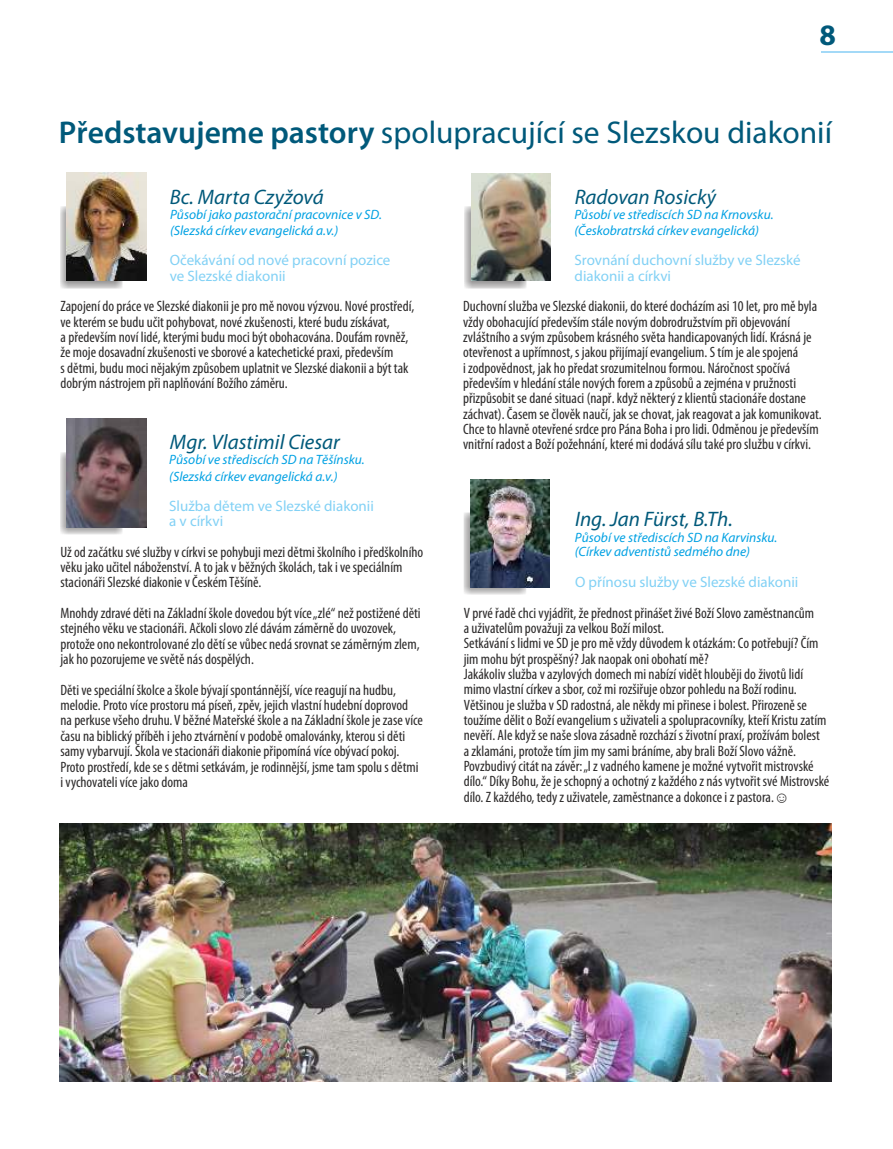
<style>
.page{position:relative;width:893px;height:1149px;background:#fff}
.page>*{position:absolute;margin:0;border:0;box-sizing:border-box;transform-origin:0 0}
.t1{font:31.5px "Myriad Pro";color:#00597a}
.t2{font:700 29.7px "Myriad Pro";color:#00597a}
.t3{font:italic 21px "Myriad Pro";color:#00597a}
.t4{font:condensed 15px/15.3px "Myriad Pro";color:#2b2929}
.t5{font:15px/15.6px "Myriad Pro";color:#82d1f5}
.t6{font:italic 13.5px/16.2px "Myriad Pro";color:#00a1e3}
.s1{font-weight:600}
.s2{font-family:"Arial";font-stretch:normal}
</style>
<div class="page">
<div style="left:60px;top:206px;width:63px;height:82px;background:#2b2929;opacity:.49"></div>
<div style="left:464px;top:206px;width:63px;height:82px;background:#2b2929;opacity:.49"></div>
<div style="left:60px;top:452px;width:63px;height:82px;background:#2b2929;opacity:.49"></div>
<div style="left:464px;top:512px;width:62px;height:82px;background:#2b2929;opacity:.49"></div>
<img style="left:67px;top:173px;width:80px;height:108px">
<hr style="left:821px;top:52px;width:72px;height:1px;background:#a3d9f7">
<img style="left:471px;top:173px;width:79px;height:108px">
<img style="left:470px;top:479px;width:80px;height:108px">
<img style="left:60px;top:823px;width:771px;height:258px">
<img style="left:67px;top:418px;width:79px;height:109px">
<h2 class="t2" style="left:819px;top:23px;width:18px">8</h2>
<h1 class="t1" style="left:59px;top:119px;width:775px"><span class="s1">Představujeme pastory</span> spolupracující se Slezskou diakonií</h1>
<h3 class="t3" style="left:170px;top:188px;width:155px">Bc. Marta Czyžová</h3>
<h3 class="t3" style="left:575px;top:188px;width:143px">Radovan Rosický</h3>
<p class="t6" style="left:574px;top:207px;width:201px">Působí ve střediscích SD na Krnovsku. (Českobratrská církev evangelická)</p>
<p class="t6" style="left:170px;top:207px;width:213px">Působí jako pastorační pracovnice v SD. (Slezská církev evangelická a.v.)</p>
<p class="t5" style="left:170px;top:253px;width:222px">Očekávání od nové pracovní pozice ve Slezské diakonii</p>
<p class="t4" style="left:61px;top:300px;width:355px">Zapojení do práce ve Slezské diakonii je pro mě novou výzvou. Nové prostředí, ve kterém se budu učit pohybovat, nové zkušenosti, které budu získávat,<br>a především noví lidé, kterými budu moci být obohacována. Doufám rovněž, že moje dosavadní zkušenosti ve sborové a katechetické praxi, především<br>s dětmi, budu moci nějakým způsobem uplatnit ve Slezské diakonii a být tak dobrým nástrojem při naplňování Božího záměru.</p>
<h3 class="t3" style="left:170px;top:433px;width:171px">Mgr. Vlastimil Ciesar</h3>
<p class="t6" style="left:169px;top:453px;width:197px">Působí ve střediscích SD na Těšínsku. (Slezská církev evangelická a.v.)</p>
<p class="t5" style="left:169px;top:499px;width:206px">Služba dětem ve Slezské diakonii a v církvi</p>
<p class="t4" style="left:60px;top:545px;width:364px">Už od začátku své služby v církvi se pohybuji mezi dětmi školního i předškolního věku jako učitel náboženství. A to jak v běžných školách, tak i ve speciálním stacionáři Slezské diakonie v Českém Těšíně.</p>
<p class="t4" style="left:60px;top:606px;width:362px">Mnohdy zdravé děti na Základní škole dovedou být více „zlé“ než postižené děti stejného věku ve stacionáři. Ačkoli slovo zlé dávám záměrně do uvozovek, protože ono nekontrolované zlo dětí se vůbec nedá srovnat se záměrným zlem, jak ho pozorujeme ve světě nás dospělých.</p>
<p class="t4" style="left:60px;top:683px;width:364px">Děti ve speciální školce a škole bývají spontánnější, více reagují na hudbu, melodie. Proto více prostoru má píseň, zpěv, jejich vlastní hudební doprovod na perkuse všeho druhu. V běžné Mateřské škole a na Základní škole je zase více času na biblický příběh i jeho ztvárnění v podobě omalovánky, kterou si děti samy vybarvují. Škola ve stacionáři diakonie připomíná více obývací pokoj.<br>Proto prostředí, kde se s dětmi setkávám, je rodinnější, jsme tam spolu s dětmi i vychovateli více jako doma</p>
<p class="t5" style="left:575px;top:253px;width:228px">Srovnání duchovní služby ve Slezské diakonii a církvi</p>
<p class="t4" style="left:463px;top:300px;width:360px">Duchovní služba ve Slezské diakonii, do které docházím asi 10 let, pro mě byla vždy obohacující především stále novým dobrodružstvím při objevování zvláštního a svým způsobem krásného světa handicapovaných lidí. Krásná je otevřenost a upřímnost, s jakou přijímají evangelium. S tím je ale spojená<br>i zodpovědnost, jak ho předat srozumitelnou formou. Náročnost spočívá především v hledání stále nových forem a způsobů a zejména v pružnosti přizpůsobit se dané situaci (např. když některý z klientů stacionáře dostane záchvat). Časem se člověk naučí, jak se chovat, jak reagovat a jak komunikovat.<br>Chce to hlavně otevřené srdce pro Pána Boha i pro lidi. Odměnou je především vnitřní radost a Boží požehnání, které mi dodává sílu také pro službu v církvi.</p>
<h3 class="t3" style="left:575px;top:510px;width:159px">Ing. Jan Fürst, B.Th.</h3>
<p class="t6" style="left:575px;top:530px;width:204px;line-height:14.7px">Působí ve střediscích SD na Karvinsku. (Církev adventistů sedmého dne)</p>
<p class="t5" style="left:575px;top:575px;width:225px">O přínosu služby ve Slezské diakonii</p>
<p class="t4" style="left:464px;top:606px;width:367px">V prvé řadě chci vyjádřit, že přednost přinášet živé Boží Slovo zaměstnancům<br>a uživatelům považuji za velkou Boží milost.<br>Setkávání s lidmi ve SD je pro mě vždy důvodem k otázkám: Co potřebují? Čím jim mohu být prospěšný? Jak naopak oni obohatí mě?<br>Jakákoliv služba v azylových domech mi nabízí vidět hlouběji do životů lidí mimo vlastní církev a sbor, což mi rozšiřuje obzor pohledu na Boží rodinu.<br>Většinou je služba v SD radostná, ale někdy mi přinese i bolest. Přirozeně se toužíme dělit o Boží evangelium s uživateli a spolupracovníky, kteří Kristu zatím nevěří. Ale když se naše slova zásadně rozchází s životní praxí, prožívám bolest<br>a zklamáni, protože tím jim my sami bráníme, aby brali Boží Slovo vážně.<br>Povzbudivý citát na závěr: „I z vadného kamene je možné vytvořit mistrovské dílo.“ Díky Bohu, že je schopný a ochotný z každého z nás vytvořit své Mistrovské dílo. Z každého, tedy z uživatele, zaměstnance a dokonce i z pastora.<span class="s2">☺</span></p>
</div>
